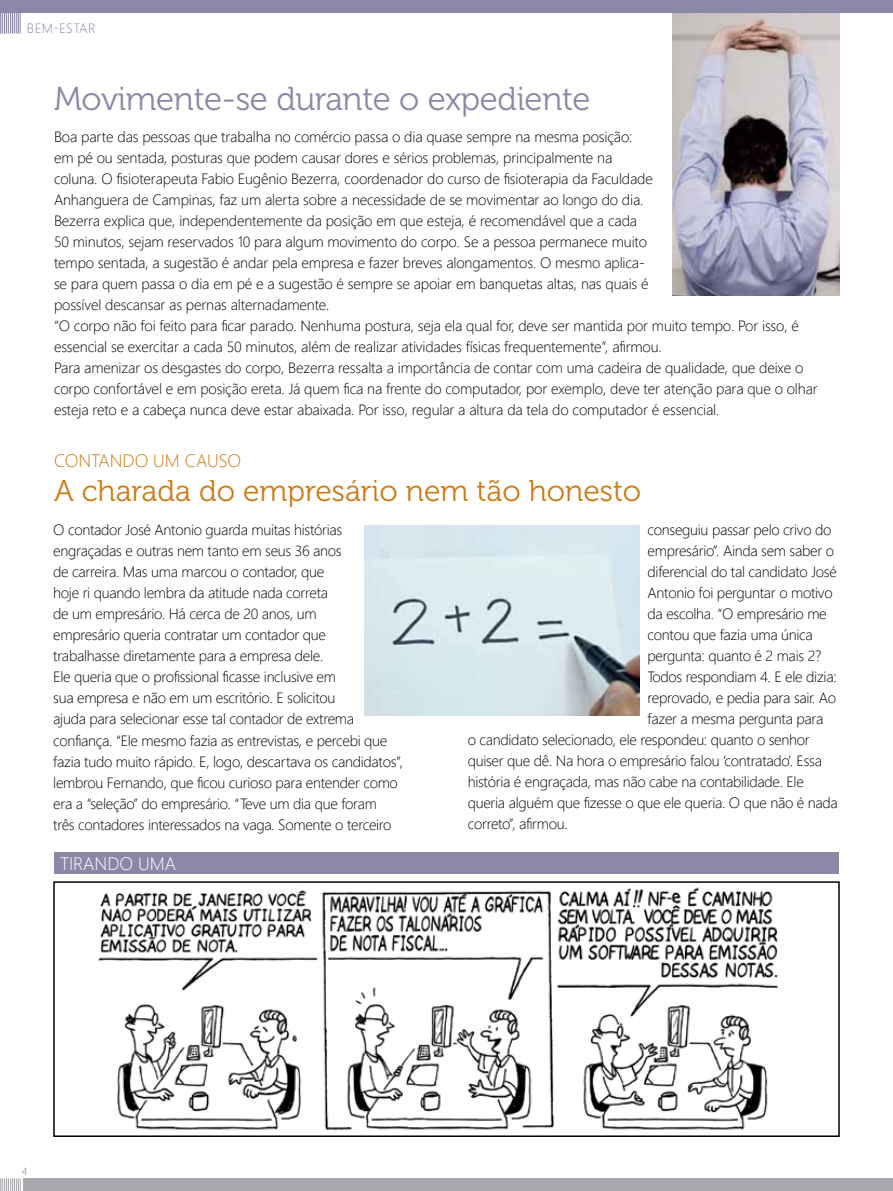
<style>
.page{position:relative;width:893px;height:1191px;background:#fff}
.page>*{position:absolute;margin:0;border:0;box-sizing:border-box;transform-origin:0 0}
.t1{font:33px "Museo 300";letter-spacing:-.01em;color:#8b88a7}
.t2{font:30px "Museo 300";color:#cc7b16}
.t3{font:300 18px "Segoe UI";color:#cc7b16}
.t4{font:300 18px "Segoe UI";color:#fff}
.t5{font:300 14.85px/21px "Segoe UI";letter-spacing:-.02em;color:#000}
.t6{font:300 13.5px "Segoe UI";color:#8b88a7}
.t7{font:10.5px "Segoe UI";color:#a7a9ac}
</style>
<div class="page">
<img style="left:672px;top:13px;width:167px;height:282px">
<div style="left:54px;top:852px;width:784px;height:21px;background:#8b88a7"></div>
<div style="left:0;top:0;width:893px;height:13px;background:#8b88a7"></div>
<svg style="left:0;top:13px;width:21px;height:21px"></svg>
<img style="left:98px;top:887px;width:680px;height:244px">
<div style="left:53px;top:881px;width:787px;height:256px;border:2px solid #000"></div>
<div style="left:23px;top:1178px;width:870px;height:13px;background:#a7a9ac"></div>
<svg style="left:0;top:1178px;width:21px;height:13px"></svg>
<img style="left:365px;top:526px;width:274px;height:189px">
<p class="t6" style="left:27px;top:17px;width:9px">bem</p>
<p class="t6" style="left:53px;top:17px;width:14px">-estar</p>
<h1 class="t1" style="left:54px;top:81px;width:538px">Movimente-se durante o expediente</h1>
<p class="t5" style="left:54px;top:125px;width:765px">Boa parte das pessoas que trabalha no comércio passa o dia quase sempre na mesma posição:<br>em pé ou sentada, posturas que podem causar dores e sérios problemas, principalmente na<br>coluna. O fisioterapeuta Fabio Eugênio Bezerra, coordenador do curso de fisioterapia da Faculdade<br>Anhanguera de Campinas, faz um alerta sobre a necessidade de se movimentar ao longo do dia.<br>Bezerra explica que, independentemente da posição em que esteja, é recomendável que a cada<br>50 minutos, sejam reservados 10 para algum movimento do corpo. Se a pessoa permanece muito<br>tempo sentada, a sugestão é andar pela empresa e fazer breves alongamentos. O mesmo aplica-<br>se para quem passa o dia em pé e a sugestão é sempre se apoiar em banquetas altas, nas quais é<br>possível descansar as pernas alternadamente.<br>“O corpo não foi feito para ficar parado. Nenhuma postura, seja ela qual for, deve ser mantida por muito tempo. Por isso, é essencial se exercitar a cada 50 minutos, além de realizar atividades físicas frequentemente”, afirmou.<br>Para amenizar os desgastes do corpo, Bezerra ressalta a importância de contar com uma cadeira de qualidade, que deixe o corpo confortável e em posição ereta. Já quem fica na frente do computador, por exemplo, deve ter atenção para que o olhar esteja reto e a cabeça nunca deve estar abaixada. Por isso, regular a altura da tela do computador é essencial.</p>
<p class="t3" style="left:54px;top:446px;width:189px">CONTANDO UM CAUSO</p>
<h2 class="t2" style="left:54px;top:474px;width:589px">A charada do empresário nem tão honesto</h2>
<p class="t5" style="left:53px;top:519px;width:351px">O contador José Antonio guarda muitas histórias engraçadas e outras nem tanto em seus 36 anos<br>de carreira. Mas uma marcou o contador, que<br>hoje ri quando lembra da atitude nada correta<br>de um empresário. Há cerca de 20 anos, um<br>empresário queria contratar um contador que<br>trabalhasse diretamente para a empresa dele.<br>Ele queria que o profissional ficasse inclusive em<br>sua empresa e não em um escritório. E solicitou<br>ajuda para selecionar esse tal contador de extrema confiança. “Ele mesmo fazia as entrevistas, e percebi que fazia tudo muito rápido. E, logo, descartava os candidatos”, lembrou Fernando, que ficou curioso para entender como era a “seleção” do empresário. “Teve um dia que foram<br>três contadores interessados na vaga. Somente o terceiro</p>
<p class="t5" style="left:648px;top:519px;width:185px">conseguiu passar pelo crivo do</p>
<p class="t5" style="left:648px;top:540px;width:188px">empresário”. Ainda sem saber o</p>
<p class="t5" style="left:648px;top:561px;width:191px">diferencial do tal candidato José</p>
<p class="t5" style="left:648px;top:582px;width:187px">Antonio foi perguntar o motivo</p>
<p class="t5" style="left:648px;top:603px;width:181px">da escolha. “O empresário me</p>
<p class="t5" style="left:648px;top:624px;width:167px">contou que fazia uma única</p>
<p class="t5" style="left:648px;top:645px;width:175px">pergunta: quanto é 2 mais 2?</p>
<p class="t5" style="left:648px;top:666px;width:191px">Todos respondiam 4. E ele dizia:</p>
<p class="t5" style="left:648px;top:687px;width:190px">reprovado, e pedia para sair. Ao</p>
<p class="t5" style="left:648px;top:708px;width:177px">fazer a mesma pergunta para</p>
<p class="t5" style="left:468px;top:729px;width:343px">o candidato selecionado, ele respondeu: quanto o senhor</p>
<p class="t5" style="left:468px;top:750px;width:356px">quiser que dê. Na hora o empresário falou ‘contratado’. Essa</p>
<p class="t5" style="left:468px;top:771px;width:338px">história é engraçada, mas não cabe na contabilidade. Ele</p>
<p class="t5" style="left:468px;top:792px;width:372px">queria alguém que fizesse o que ele queria. O que não é nada</p>
<p class="t5" style="left:468px;top:813px;width:101px">correto”, afirmou.</p>
<p class="t4" style="left:60px;top:849px;width:118px">TIRANDO UMA</p>
<p class="t7" style="left:22px;top:1162px;width:7px">4</p>
</div>
